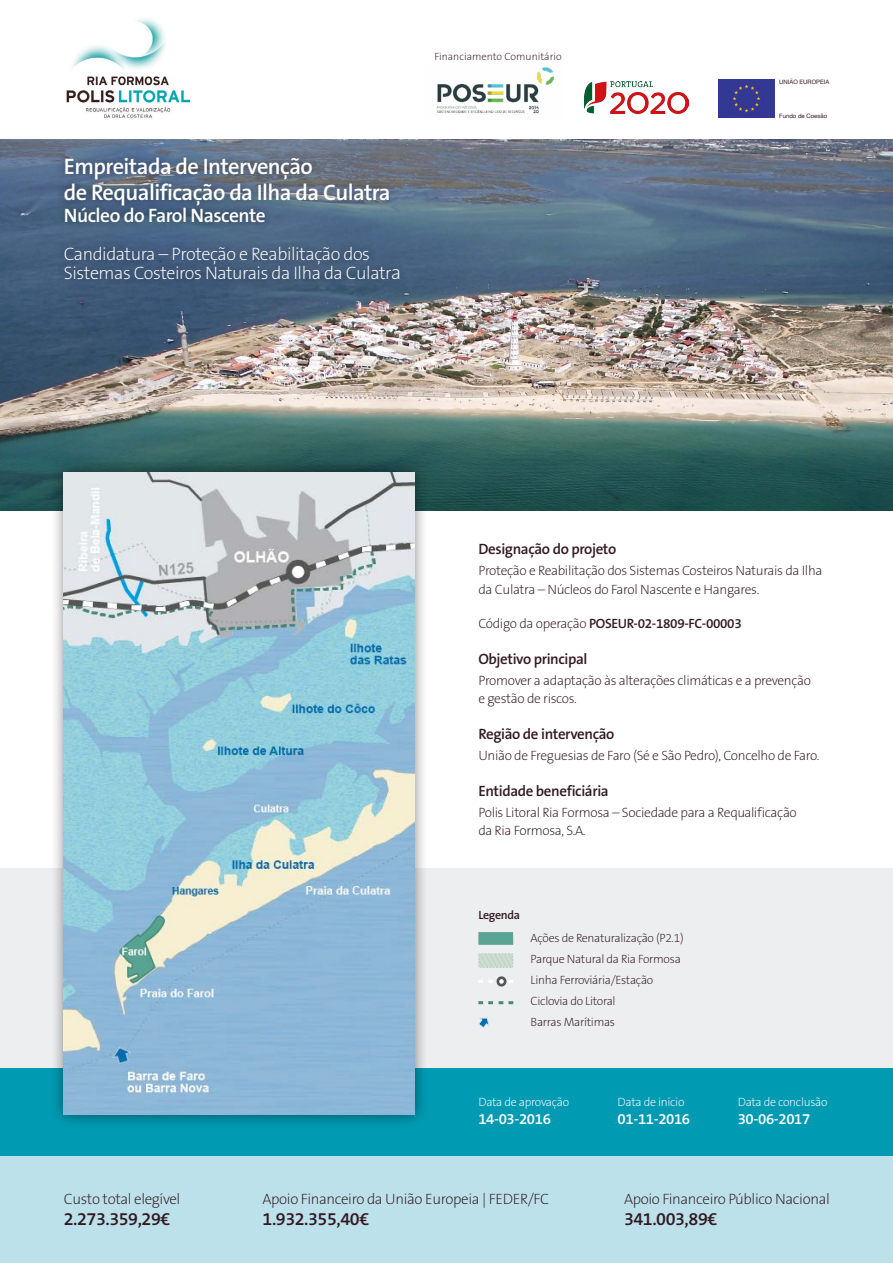
<style>
.page{position:relative;width:893px;height:1263px;background:#fff}
.page>*{position:absolute;margin:0;border:0;box-sizing:border-box;transform-origin:0 0}
.t1{font:600 22.5px/25.5px "The Sans B6";letter-spacing:-.025em;color:#fff}
.t2{font:600 19.5px "The Sans B6";letter-spacing:-.025em;color:#fff}
.t3{font:200 18px/19.5px "The Sans B2";letter-spacing:-.025em;color:#fff}
.t4{font:600 18px "The Sans B6";letter-spacing:-.025em;color:#321921}
.t5{font:200 15px "The Sans B2";letter-spacing:-.025em;color:#321921}
.t6{font:600 15px "The Sans B6";letter-spacing:-.025em;color:#321921}
.t7{font:600 15px "The Sans B6";letter-spacing:-.025em;color:#fff}
.t8{font:200 13.5px/18px "The Sans B2";letter-spacing:-.025em;color:#321921}
.t9{font:600 13.5px "The Sans B6";letter-spacing:-.025em;color:#321921}
.t10{font:200 12px/21px "The Sans B2";letter-spacing:-.025em;color:#321921}
.t11{font:200 12px "The Sans B2";letter-spacing:-.025em;color:#fff}
.t12{font:600 12px "The Sans B6";letter-spacing:-.025em;color:#321921}
.t13{font:200 10.5px "The Sans B2";color:#321921}
.t14{font:6px "Helvetica Neue";color:#321921}
.s1{font-size:19.5px}
.s2{font-family:"The Sans B2";font-weight:200}
</style>
<div class="page">
<div style="left:0;top:868px;width:893px;height:264px;background:#edeeef"></div>
<img style="left:0;top:139px;width:893px;height:371px">
<div style="left:0;top:1068px;width:893px;height:93px;background:#009ab2"></div>
<div style="left:0;top:1157px;width:893px;height:106px;background:#bde1ea"></div>
<div style="left:56px;top:149px;width:352px;height:139px;background:#000;opacity:.5"></div>
<div style="left:50px;top:458px;width:379px;height:671px;background:#000;opacity:.5"></div>
<img style="left:64px;top:472px;width:351px;height:643px">
<img style="left:66px;top:18px;width:123px;height:100px">
<div style="left:478px;top:932px;width:35px;height:13px;background:#5ba494"></div>
<svg style="left:478px;top:953px;width:35px;height:15px"></svg>
<svg style="left:480px;top:976px;width:32px;height:11px"></svg>
<svg style="left:480px;top:1001px;width:12px;height:3px"></svg>
<svg style="left:500px;top:1001px;width:12px;height:3px"></svg>
<svg style="left:478px;top:1017px;width:11px;height:11px"></svg>
<img style="left:436px;top:67px;width:119px;height:47px">
<img style="left:585px;top:82px;width:103px;height:31px">
<img style="left:718px;top:79px;width:57px;height:39px">
<p class="t13" style="left:434px;top:51px;width:129px">Financiamento Comunitário</p>
<h1 class="t1" style="left:64px;top:155px;width:328px">Empreitada de Intervenção<br>de Requalificação da Ilha da Culatra</h1>
<h2 class="t2" style="left:64px;top:206px;width:204px">Núcleo do Farol Nascente</h2>
<h3 class="t3" style="left:64px;top:245px;width:339px">Candidatura – Proteção e Reabilitação dos<br>Sistemas Costeiros Naturais da Ilha da Culatr<span class="s1">a</span></h3>
<p class="t14" style="left:779px;top:78px;width:51px">UNIÃO EUROPEIA</p>
<p class="t14" style="left:779px;top:112px;width:49px">Fundo de Coesão</p>
<p class="t6" style="left:478px;top:541px;width:139px">Designação do projeto</p>
<p class="t8" style="left:478px;top:561px;width:346px;line-height:18.8px">Proteção e Reabilitação dos Sistemas Costeiros Naturais da Ilha da Culatra – Núcleos do Farol Nascente e Hangares.</p>
<p class="t9" style="left:478px;top:617px;width:265px"><span class="s2">Código da operação</span> POSEUR-02-1809-FC-00003</p>
<p class="t6" style="left:478px;top:651px;width:111px">Objetivo principal</p>
<p class="t8" style="left:478px;top:672px;width:334px">Promover a adaptação às alterações climáticas e a prevenção e gestão de riscos.</p>
<p class="t6" style="left:478px;top:726px;width:138px">Região de intervenção</p>
<p class="t8" style="left:478px;top:747px;width:342px">União de Freguesias de Faro (Sé e São Pedro), Concelho de Faro.</p>
<p class="t6" style="left:478px;top:783px;width:132px">Entidade beneficiária</p>
<p class="t8" style="left:478px;top:804px;width:320px">Polis Litoral Ria Formosa – Sociedade para a Requalificação da Ria Formosa, S.A.</p>
<p class="t12" style="left:478px;top:908px;width:43px">Legenda</p>
<p class="t10" style="left:531px;top:928px;width:154px">Ações de Renaturalização (P2.1)<br>Parque Natural da Ria Formosa<br>Linha Ferroviária/Estação<br>Ciclovia do Litoral<br>Barras Marítimas</p>
<p class="t11" style="left:478px;top:1096px;width:92px">Data de aprovação</p>
<p class="t7" style="left:478px;top:1111px;width:74px">14-03-2016</p>
<p class="t11" style="left:618px;top:1096px;width:68px">Data de início</p>
<p class="t7" style="left:618px;top:1111px;width:74px">01-11-2016</p>
<p class="t11" style="left:738px;top:1096px;width:91px">Data de conclusão</p>
<p class="t7" style="left:738px;top:1111px;width:74px">30-06-2017</p>
<p class="t5" style="left:64px;top:1191px;width:118px">Custo total elegível</p>
<h3 class="t4" style="left:64px;top:1210px;width:108px">2.273.359,29€</h3>
<p class="t5" style="left:263px;top:1191px;width:288px">Apoio Financeiro da União Europeia | FEDER/FC</p>
<h3 class="t4" style="left:263px;top:1210px;width:108px">1.932.355,40€</h3>
<p class="t5" style="left:624px;top:1191px;width:207px">Apoio Financeiro Público Nacional</p>
<h3 class="t4" style="left:624px;top:1210px;width:95px">341.003,89€</h3>
</div>
